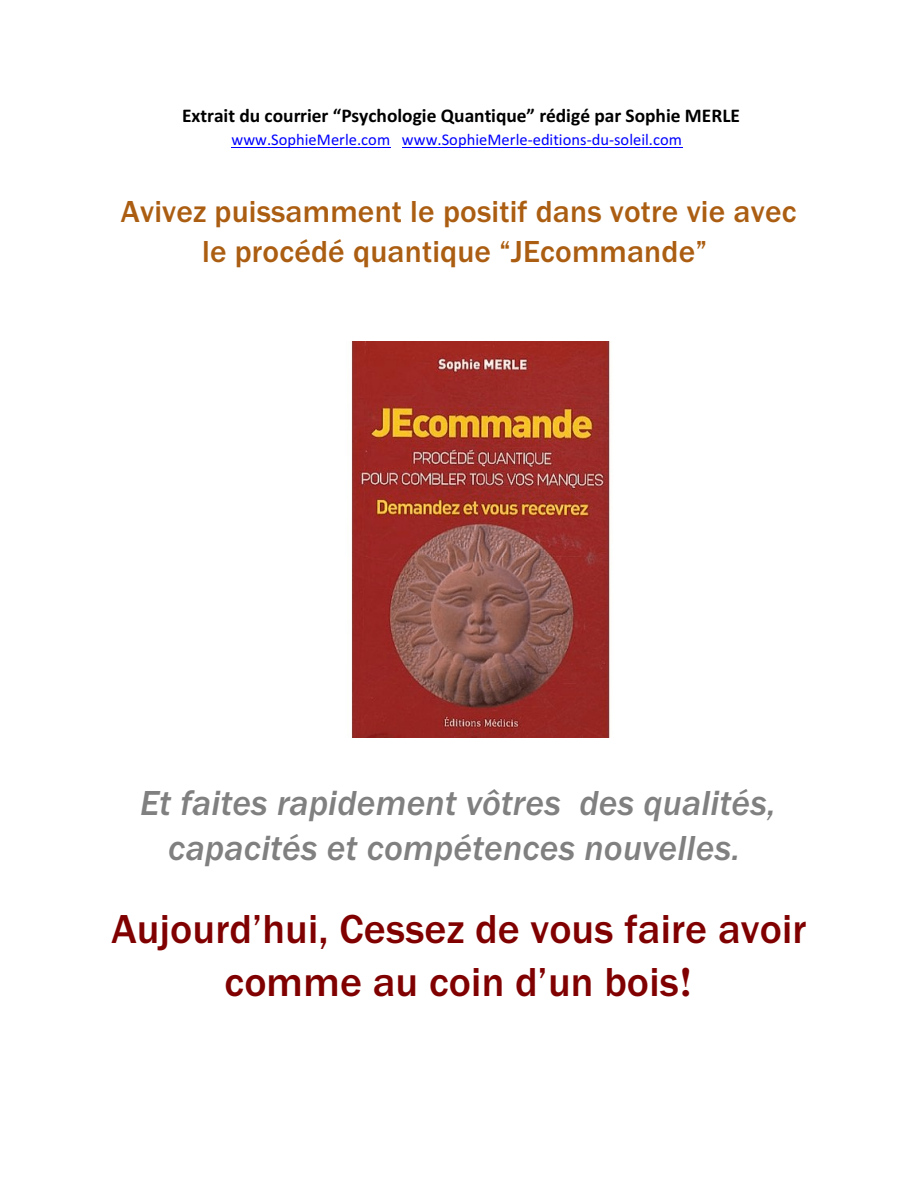
<style>
.page{position:relative;width:918px;height:1188px;background:#fff}
.page>*{position:absolute;margin:0;border:0;box-sizing:border-box;transform-origin:0 0}
.t1{font:500 42px/52.9px "Franklin Gothic";letter-spacing:.005em;color:#800000;text-align:center}
.t2{font:italic 500 36px/45.2px "Franklin Gothic";letter-spacing:.005em;color:#808080;text-align:center}
.t3{font:500 31.5px/39.8px "Franklin Gothic";letter-spacing:.005em;color:#ab5e12;text-align:center}
.t4{font:700 19.5px "Calibri";color:#000}
.t5{font:16.5px "Calibri";color:#00f}
.s1{font-family:"Times New Roman";font-weight:700}
</style>
<div class="page">
<hr style="left:231px;top:147px;width:160px;height:1px;background:#00f">
<hr style="left:402px;top:147px;width:280px;height:1px;background:#00f">
<img style="left:351px;top:342px;width:260px;height:396px">
<p class="t4" style="left:182px;top:108px;width:560px">Extrait du courrier “Psychologie Quantique” rédigé par Sophie MERLE</p>
<p class="t5" style="left:231px;top:132px;width:452px">www.SophieMerle.com www.SophieMerle-editions-du-soleil.com</p>
<p class="t3" style="left:121px;top:194px;width:677px">Avivez puissamment le positif dans votre vie avec le procédé quantique “JEcommande”</p>
<p class="t2" style="left:140px;top:783px;width:637px">Et faites rapidement vôtres des qualités, capacités et compétences nouvelles.</p>
<h1 class="t1" style="left:111px;top:906px;width:697px">Aujourd’hui, Cessez de vous faire avoir comme au coin d’un bois<span class="s1">!</span></h1>
</div>
